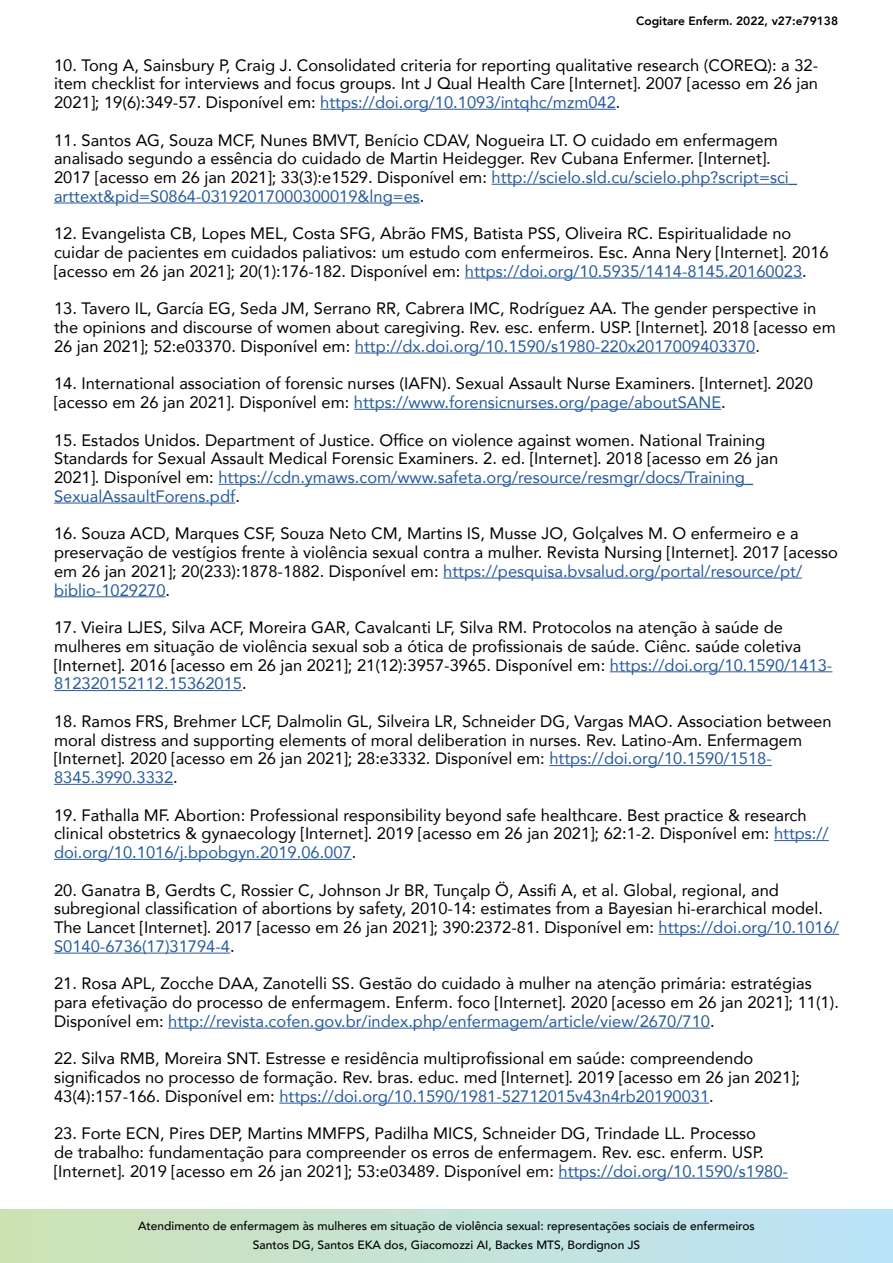
<style>
.page{position:relative;width:893px;height:1263px;background:#fff}
.page>*{position:absolute;margin:0;border:0;box-sizing:border-box;transform-origin:0 0}
.t1{font:16.5px/18.8px "Avenir";color:#000}
.t2{font:500 12px/18.6px "Avenir";color:#000;text-align:center}
.t3{font:800 12px "Avenir";color:#000}
.s1{color:#275b9b}
</style>
<div class="page">
<svg style="left:0;top:1209px;width:893px;height:54px;background:#c4e2d6"></svg>
<hr style="left:320px;top:109px;width:296px;height:1px;background:#275b9b">
<hr style="left:492px;top:184px;width:305px;height:1px;background:#275b9b">
<hr style="left:54px;top:203px;width:366px;height:1px;background:#275b9b">
<hr style="left:465px;top:278px;width:337px;height:1px;background:#275b9b">
<hr style="left:355px;top:353px;width:400px;height:1px;background:#275b9b">
<hr style="left:354px;top:409px;width:367px;height:1px;background:#275b9b">
<hr style="left:218px;top:484px;width:535px;height:1px;background:#275b9b">
<hr style="left:54px;top:503px;width:181px;height:1px;background:#275b9b">
<hr style="left:443px;top:578px;width:359px;height:1px;background:#275b9b">
<hr style="left:54px;top:596px;width:112px;height:1px;background:#275b9b">
<hr style="left:610px;top:671px;width:222px;height:1px;background:#275b9b">
<hr style="left:54px;top:690px;width:188px;height:1px;background:#275b9b">
<hr style="left:549px;top:765px;width:223px;height:1px;background:#275b9b">
<hr style="left:54px;top:784px;width:119px;height:1px;background:#275b9b">
<hr style="left:774px;top:840px;width:55px;height:1px;background:#275b9b">
<hr style="left:54px;top:859px;width:298px;height:1px;background:#275b9b">
<hr style="left:659px;top:934px;width:180px;height:1px;background:#275b9b">
<hr style="left:54px;top:953px;width:176px;height:1px;background:#275b9b">
<hr style="left:168px;top:1028px;width:542px;height:1px;background:#275b9b">
<hr style="left:279px;top:1103px;width:430px;height:1px;background:#275b9b">
<hr style="left:558px;top:1178px;width:230px;height:1px;background:#275b9b">
<p class="t3" style="left:636px;top:12px;width:203px">Cogitare Enferm. 2022, v27:e79138</p>
<p class="t1" style="left:54px;top:55px;width:766px;text-align:justify">10. Tong A, Sainsbury P, Craig J. Consolidated criteria for reporting qualitative research (COREQ): a 32- item checklist for interviews and focus groups. Int J Qual Health Care [Internet]. 2007 [acesso em 26 jan 2021]; 19(6):349-57. Disponível em: <span class="s1">https://doi.org/10.1093/intqhc/mzm042</span>.</p>
<p class="t1" style="left:54px;top:130px;width:745px">11. Santos AG, Souza MCF, Nunes BMVT, Benício CDAV, Nogueira LT. O cuidado em enfermagem analisado segundo a essência do cuidado de Martin Heidegger. Rev Cubana Enfermer. [Internet].<br>2017 [acesso em 26 jan 2021]; 33(3):e1529. Disponível em: <span class="s1">http://scielo.sld.cu/scielo.php?script=sci_ arttext&amp;pid=S0864-03192017000300019&amp;lng=es</span>.</p>
<p class="t1" style="left:54px;top:224px;width:776px">12. Evangelista CB, Lopes MEL, Costa SFG, Abrão FMS, Batista PSS, Oliveira RC. Espiritualidade no cuidar de pacientes em cuidados paliativos: um estudo com enfermeiros. Esc. Anna Nery [Internet]. 2016 [acesso em 26 jan 2021]; 20(1):176-182. Disponível em: <span class="s1">https://doi.org/10.5935/1414-8145.20160023</span>.</p>
<p class="t1" style="left:54px;top:299px;width:783px">13. Tavero IL, García EG, Seda JM, Serrano RR, Cabrera IMC, Rodríguez AA. The gender perspective in the opinions and discourse of women about caregiving. Rev. esc. enferm. USP. [Internet]. 2018 [acesso em<br>26 jan 2021]; 52:e03370. Disponível em: <span class="s1">http://dx.doi.org/10.1590/s1980-220x2017009403370</span>.</p>
<p class="t1" style="left:54px;top:374px;width:760px">14. International association of forensic nurses (IAFN). Sexual Assault Nurse Examiners. [Internet]. 2020 [acesso em 26 jan 2021]. Disponível em: <span class="s1">https://www.forensicnurses.org/page/aboutSANE</span>.</p>
<p class="t1" style="left:54px;top:430px;width:726px">15. Estados Unidos. Department of Justice. Office on violence against women. National Training Standards for Sexual Assault Medical Forensic Examiners. 2. ed. [Internet]. 2018 [acesso em 26 jan 2021]. Disponível em: <span class="s1">https://cdn.ymaws.com/www.safeta.org/resource/resmgr/docs/Training_ SexualAssaultForens.pdf</span>.</p>
<p class="t1" style="left:54px;top:524px;width:785px">16. Souza ACD, Marques CSF, Souza Neto CM, Martins IS, Musse JO, Golçalves M. O enfermeiro e a preservação de vestígios frente à violência sexual contra a mulher. Revista Nursing [Internet]. 2017 [acesso em 26 jan 2021]; 20(233):1878-1882. Disponível em: <span class="s1">https://pesquisa.bvsalud.org/portal/resource/pt/ biblio-1029270</span>.</p>
<p class="t1" style="left:54px;top:617px;width:780px">17. Vieira LJES, Silva ACF, Moreira GAR, Cavalcanti LF, Silva RM. Protocolos na atenção à saúde de mulheres em situação de violência sexual sob a ótica de profissionais de saúde. Ciênc. saúde coletiva [Internet]. 2016 [acesso em 26 jan 2021]; 21(12):3957-3965. Disponível em: <span class="s1">https://doi.org/10.1590/1413- 812320152112.15362015</span>.</p>
<p class="t1" style="left:54px;top:711px;width:779px">18. Ramos FRS, Brehmer LCF, Dalmolin GL, Silveira LR, Schneider DG, Vargas MAO. Association between moral distress and supporting elements of moral deliberation in nurses. Rev. Latino-Am. Enfermagem [Internet]. 2020 [acesso em 26 jan 2021]; 28:e3332. Disponível em: <span class="s1">https://doi.org/10.1590/1518- 8345.3990.3332</span>.</p>
<p class="t1" style="left:54px;top:805px;width:776px">19. Fathalla MF. Abortion: Professional responsibility beyond safe healthcare. Best practice &amp; research clinical obstetrics &amp; gynaecology [Internet]. 2019 [acesso em 26 jan 2021]; 62:1-2. Disponível em: <span class="s1">https:// doi.org/10.1016/j.bpobgyn.2019.06.007</span>.</p>
<p class="t1" style="left:54px;top:880px;width:786px">20. Ganatra B, Gerdts C, Rossier C, Johnson Jr BR, Tunçalp Ö, Assifi A, et al. Global, regional, and subregional classification of abortions by safety, 2010-14: estimates from a Bayesian hi-erarchical model.<br>The Lancet [Internet]. 2017 [acesso em 26 jan 2021]; 390:2372-81. Disponível em: <span class="s1">https://doi.org/10.1016/ S0140-6736(17)31794-4</span>.</p>
<p class="t1" style="left:54px;top:974px;width:786px">21. Rosa APL, Zocche DAA, Zanotelli SS. Gestão do cuidado à mulher na atenção primária: estratégias para efetivação do processo de enfermagem. Enferm. foco [Internet]. 2020 [acesso em 26 jan 2021]; 11(1).<br>Disponível em: <span class="s1">http://revista.cofen.gov.br/index.php/enfermagem/article/view/2670/710</span>.</p>
<p class="t1" style="left:54px;top:1049px;width:748px">22. Silva RMB, Moreira SNT. Estresse e residência multiprofissional em saúde: compreendendo significados no processo de formação. Rev. bras. educ. med [Internet]. 2019 [acesso em 26 jan 2021];<br>43(4):157-166. Disponível em: <span class="s1">https://doi.org/10.1590/1981-52712015v43n4rb20190031</span>.</p>
<p class="t1" style="left:54px;top:1124px;width:736px">23. Forte ECN, Pires DEP, Martins MMFPS, Padilha MICS, Schneider DG, Trindade LL. Processo<br>de trabalho: fundamentação para compreender os erros de enfermagem. Rev. esc. enferm. USP. [Internet]. 2019 [acesso em 26 jan 2021]; 53:e03489. Disponível em: <span class="s1">https://doi.org/10.1590/s1980-</span></p>
<p class="t2" style="left:138px;top:1216px;width:618px">Atendimento de enfermagem às mulheres em situação de violência sexual: representações sociais de enfermeiros<br>Santos DG, Santos EKA dos, Giacomozzi AI, Backes MTS, Bordignon JS</p>
</div>
